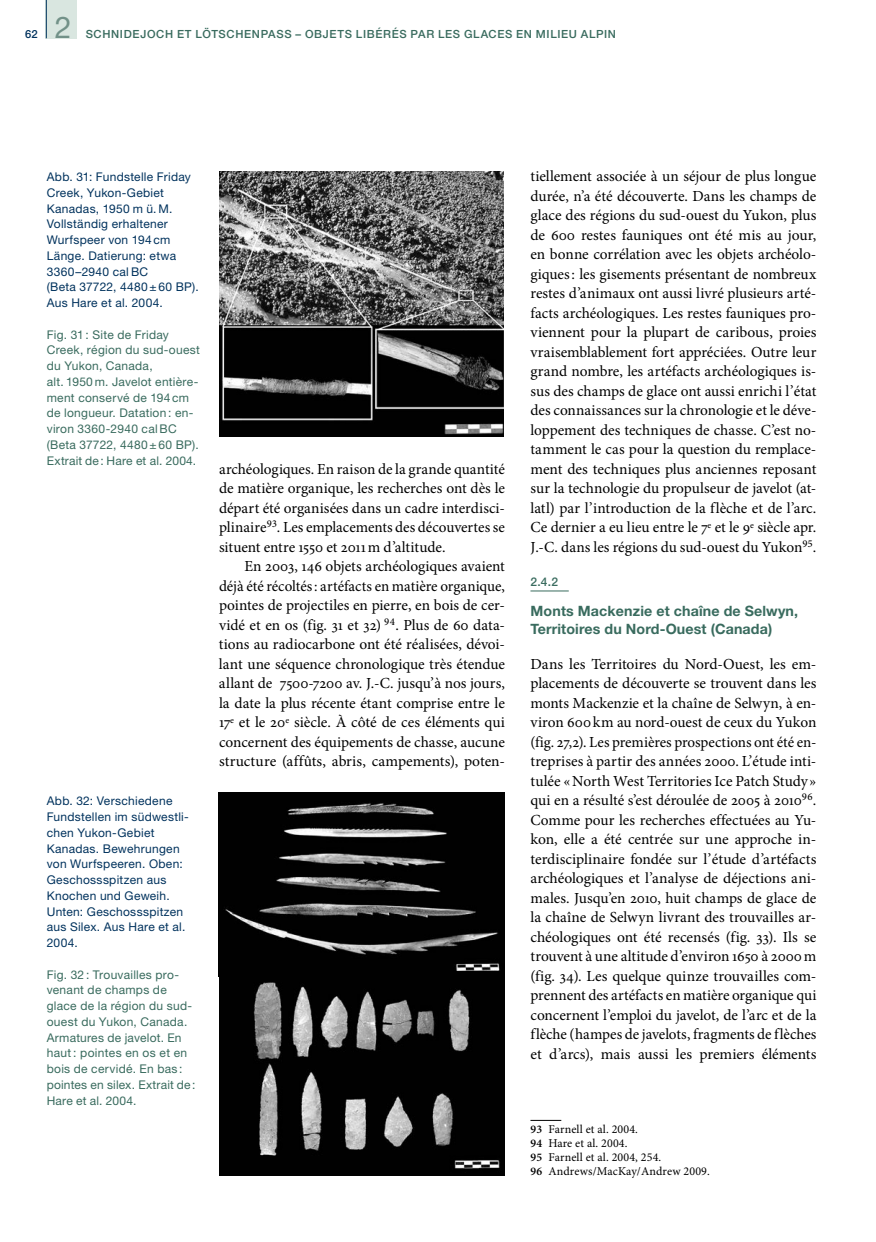
<style>
.page{position:relative;width:876px;height:1242px;background:#fff}
.page>*{position:absolute;margin:0;border:0;box-sizing:border-box;transform-origin:0 0}
.t1{font:30px "Helvetica Neue LT Std";color:#729188}
.b____Lesetext_mE_fra{font:15.3px/19.5px "Minion Pro";letter-spacing:-.005em;color:#000;text-align:justify}
.b____Lesetext_oE_fra{font:15.3px/19.5px "Minion Pro";letter-spacing:-.005em;color:#000;text-align:justify}
.b_Titel_3_helvetica{font:700 14.25px/17.2px "Helvetica Neue LT Std";letter-spacing:.01em;color:#396b5e}
.c_____Abbildungslege{font:12px/15.8px "Helvetica Neue LT Std";letter-spacing:.02em;color:#396b5e}
.c_____Abbildungslege-2{font:12px/15.8px "Helvetica Neue LT Std";letter-spacing:.025em;color:#00325d}
.f_Fussnote_Minion_oh{font:12px "Minion Pro";letter-spacing:.01em;color:#000}
.f_Fussnote_Minion_sc{font:12px "Minion Pro";letter-spacing:.01em;color:#000}
.a_Kapitelnummer_text{font:500 12px "Helvetica Neue LT Std";color:#396b5e}
.t2{font:500 11.25px "Helvetica Neue LT Std";letter-spacing:.055em;color:#396b5e}
.t3{font:500 11.25px "Helvetica Neue LT Std";color:#00325d}
.s1{font-weight:600;font-size:11.7px}
</style>
<div class="page">
<div style="left:45px;top:0;width:32px;height:38px;background:#d9e6e0"></div>
<hr style="left:46px;top:0;width:1px;height:38px;background:#00325d">
<hr style="left:530px;top:590px;width:39px;height:1px;background:#396b5e">
<img style="left:219px;top:171px;width:285px;height:265px">
<img style="left:219px;top:792px;width:286px;height:179px">
<img style="left:219px;top:971px;width:286px;height:205px">
<hr style="left:530px;top:1120px;width:31px;height:1px;background:#000">
<p class="t3" style="left:25px;top:27px;width:14px">62</p>
<h1 class="t1" style="left:55px;top:10px;width:18px">2</h1>
<p class="t2" style="left:86px;top:28px;width:532px">SCHNIDEJOCH ET LÖTSCHENPASS – OBJETS LIBÉRÉS PAR LES GLACES EN MILIEU ALPIN</p>
<p class="c_____Abbildungslege-2" style="left:47px;top:169px;width:153px">Abb. 31: Fundstelle Friday<br>Creek, Yukon-Gebiet<br>Kanadas, 1950 m ü.M.<br>Vollständig erhaltener<br>Wurfspeer von 194 cm<br>Länge. Datierung: etwa<br>3360–2940 cal BC<br>(Beta 37722, 4480±60 BP).<br>Aus Hare et al. 2004.</p>
<p class="c_____Abbildungslege" style="left:47px;top:326px;width:155px">Fig. 31 : Site de Friday<br>Creek, région du sud-ouest du Yukon, Canada,<br>alt. 1950 m. Javelot entière&shy;ment conservé de 194 cm de longueur. Datation : en&shy;viron 3360-2940 calBC (Beta 37722, 4480±60 BP).<br>Extrait de: Hare et al. 2004.</p>
<p class="c_____Abbildungslege-2" style="left:47px;top:793px;width:144px">Abb. 32: Verschiedene<br>Fundstellen im südwestli&shy;chen Yukon-Gebiet<br>Kanadas. Bewehrungen von Wurfspeeren. Oben:<br>Geschossspitzen aus<br>Knochen und Geweih.<br>Unten: Geschossspitzen aus Silex. Aus Hare et al.<br>2004.</p>
<p class="c_____Abbildungslege" style="left:47px;top:966px;width:150px">Fig. 32 : Trouvailles pro&shy;venant de champs de glace de la région du sud&shy;ouest du Yukon, Canada.<br>Armatures de javelot. En haut: pointes en os et en bois de cervidé. En bas : pointes en silex. Extrait de:<br>Hare et al. 2004.</p>
<p class="b____Lesetext_oE_fra" style="left:219px;top:459px;width:287px">archéologiques. En raison de la grande quantité de matière organique, les recherches ont dès le départ été organisées dans un cadre interdisci&shy;plinaire<sup>93</sup>. Les emplacements des découvertes se situent entre 1550 et 2011m d’altitude.</p>
<p class="b____Lesetext_mE_fra" style="left:219px;top:557px;width:287px;text-indent:26px">En 2003, 146 objets archéologiques avaient déjà été récoltés: artéfacts en matière organique, pointes de projectiles en pierre, en bois de cer&shy;vidé et en os (fig. 31 et 32) <sup>94</sup>. Plus de 60 data&shy;tions au radiocarbone ont été réalisées, dévoi&shy;lant une séquence chronologique très étendue allant de 7500-7200 av. J.-C. jusqu’à nos jours, la date la plus récente étant comprise entre le 17<sup>e</sup> et le 20<sup>e</sup> siècle. À côté de ces éléments qui concernent des équipements de chasse, aucune structure (affûts, abris, campements), poten-</p>
<p class="b____Lesetext_mE_fra" style="left:530px;top:167px;width:287px">tiellement associée à un séjour de plus longue durée, n’a été découverte. Dans les champs de glace des régions du sud-ouest du Yukon, plus de 600 restes fauniques ont été mis au jour, en bonne corrélation avec les objets archéolo&shy;giques: les gisements présentant de nombreux restes d’animaux ont aussi livré plusieurs arté&shy;facts archéologiques. Les restes fauniques pro&shy;viennent pour la plupart de caribous, proies vraisemblablement fort appréciées. Outre leur grand nombre, les artéfacts archéologiques is&shy;sus des champs de glace ont aussi enrichi l’état des connaissances sur la chronologie et le déve&shy;loppement des techniques de chasse. C’est no&shy;tamment le cas pour la question du remplace&shy;ment des techniques plus anciennes reposant sur la technologie du propulseur de javelot (at&shy;latl) par l’introduction de la flèche et de l’arc.<br>Ce dernier a eu lieu entre le 7<sup>e</sup> et le 9<sup>e</sup> siècle apr.<br>J.-C. dans les régions du sud-ouest du Yukon<sup>95</sup>.</p>
<h1 class="a_Kapitelnummer_text" style="left:530px;top:575px;width:29px">2.4.2</h1>
<h4 class="b_Titel_3_helvetica" style="left:530px;top:602px;width:269px">Monts Mackenzie et chaîne de Selwyn,<br>Territoires du Nord-Ouest (Canada)</h4>
<p class="b____Lesetext_oE_fra" style="left:530px;top:654px;width:287px">Dans les Territoires du Nord-Ouest, les em&shy;placements de découverte se trouvent dans les monts Mackenzie et la chaîne de Selwyn, à en&shy;viron 600km au nord-ouest de ceux du Yukon (fig. 27,2). Les premières prospections ont été en&shy;treprises à partir des années 2000. L’étude inti&shy;tulée «North West Territories Ice Patch Study» qui en a résulté s’est déroulée de 2005 à 2010<sup>96</sup>.<br>Comme pour les recherches effectuées au Yu&shy;kon, elle a été centrée sur une approche in&shy;terdisciplinaire fondée sur l’étude d’artéfacts archéologiques et l’analyse de déjections ani&shy;males. Jusqu’en 2010, huit champs de glace de la chaîne de Selwyn livrant des trouvailles ar&shy;chéologiques ont été recensés (fig. 33). Ils se trouvent à une altitude d’environ 1650 à 2000m (fig. 34). Les quelque quinze trouvailles com&shy;prennent des artéfacts en matière organique qui concernent l’emploi du javelot, de l’arc et de la flèche (hampes de javelots, fragments de flèches et d’arcs), mais aussi les premiers éléments</p>
<p class="f_Fussnote_Minion_sc" style="left:530px;top:1121px;width:109px"><span class="s1">93</span> Farnell et al. 2004.</p>
<p class="f_Fussnote_Minion_oh" style="left:530px;top:1135px;width:99px"><span class="s1">94</span> Hare et al. 2004.</p>
<p class="f_Fussnote_Minion_oh" style="left:530px;top:1149px;width:132px"><span class="s1">95</span> Farnell et al. 2004, 254.</p>
<p class="f_Fussnote_Minion_oh" style="left:530px;top:1163px;width:181px"><span class="s1">96</span> Andrews/MacKay/Andrew 2009.</p>
</div>
